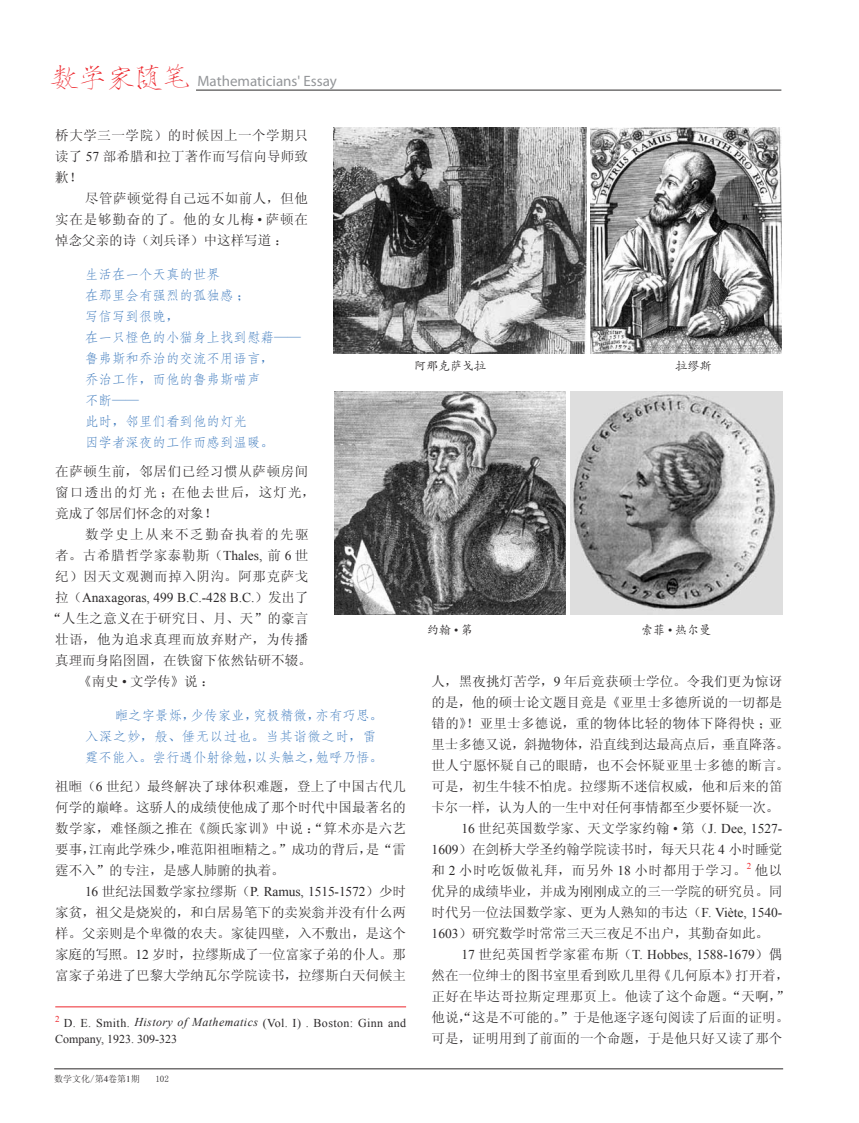
<style>
.page{position:relative;width:859px;height:1123px;background:#fff}
.page>*{position:absolute;margin:0;border:0;box-sizing:border-box;transform-origin:0 0}
.t1{font:27.9px "FZSJSJW GB1 0";color:#ed262c}
.t2{font:15px "Myriad Pro";color:#949699}
.t3{font:13.5px/21px "Sim Sun";color:#2b2829;text-align:justify}
.t4{font:13.5px/21px "FZFSK GBK1 0";color:#3b78bc}
.t5{font:13.5px "Times New Roman";color:#2b2829}
.t6{font:13.5px/21px "Sim Sun";letter-spacing:.045em;color:#2b2829}
.t7{font:13.5px "Sim Sun";letter-spacing:.05em;color:#2b2829}
.t8{font:13.5px "Sim Sun";letter-spacing:.025em;color:#2b2829}
.t9{font:13.5px "Sim Sun";letter-spacing:.02em;color:#2b2829}
.t10{font:12px/16.5px "Times New Roman";letter-spacing:.035em;color:#2b2829}
.t11{font:12px "FZKTK GBK1 0";color:#2b2829}
.t12{font:9px "Sim Sun";color:#2b2829}
.t13{font:9px "Times New Roman";color:#ed262c}
.s1{font-family:"Times New Roman"}
.s2{font-family:"Sim Sun"}
.s3{font-style:italic}
</style>
<div class="page">
<hr style="left:196px;top:90px;width:585px;height:1px;background:#2b2829">
<hr style="left:54px;top:1068px;width:729px;height:1px;background:#2b2829">
<img style="left:333px;top:128px;width:253px;height:225px">
<img style="left:590px;top:128px;width:192px;height:225px">
<img style="left:334px;top:391px;width:231px;height:223px">
<img style="left:571px;top:391px;width:211px;height:223px">
<hr style="left:55px;top:1006px;width:351px;height:1px;background:#ed262c">
<h1 class="t1" style="left:51px;top:62px;width:141px">数学家随笔</h1>
<p class="t2" style="left:197px;top:72px;width:141px">Mathematicians' Essay</p>
<p class="t3" style="left:55px;top:124px;width:254px">桥大学三一学院）的时候因上一个学期只读了 <span class="s1">57</span> 部希腊和拉丁著作而写信向导师致歉！</p>
<p class="t3" style="left:55px;top:187px;width:254px;text-indent:30px">尽管萨顿觉得自己远不如前人，但他实在是够勤奋的了。他的女儿梅 <span class="s1">•</span> 萨顿在悼念父亲的诗（刘兵译）中这样写道：</p>
<p class="t4" style="left:85px;top:264px;width:217px">生活在一个天真的世界<br>在那里会有强烈的孤独感<span class="s2">；<br></span>写信写到很晚<span class="s2">，<br></span>在一只橙色的小猫身上找到慰藉<span class="s2">——</span>鲁弗斯和乔治的交流不用语言<span class="s2">，<br></span>乔治工作<span class="s2">，</span>而他的鲁弗斯喵声<br>不断<span class="s2">——<br></span>此时<span class="s2">，</span>邻里们看到他的灯光<br>因学者深夜的工作而感到温暖<span class="s2">。</span></p>
<p class="t6" style="left:55px;top:460px;width:262px">在萨顿生前，邻居们已经习惯从萨顿房间窗口透出的灯光；在他去世后，这灯光，竟成了邻居们怀念的对象！</p>
<p class="t3" style="left:55px;top:523px;width:255px;text-indent:30px">数学史上从来不乏勤奋执着的先驱者。古希腊哲学家泰勒斯（<span class="s1">Thales,</span> 前 <span class="s1">6</span> 世纪）因天文观测而掉入阴沟。阿那克萨戈</p>
<p class="t5" style="left:55px;top:592px;width:255px"><span class="s2">拉（</span>Anaxagoras, 499 B.C.-428 B.C.<span class="s2">）发出了</span></p>
<p class="t3" style="left:49px;top:607px;width:261px">“人生之意义在于研究日、月、天”的豪言</p>
<p class="t7" style="left:55px;top:632px;width:254px">壮语，他为追求真理而放弃财产，为传播</p>
<p class="t3" style="left:55px;top:649px;width:258px">真理而身陷囹圄，在铁窗下依然钻研不辍。</p>
<p class="t3" style="left:78px;top:670px;width:138px">《南史 <span class="s1">•</span> 文学传》说：</p>
<p class="t4" style="left:85px;top:705px;width:299px;text-indent:30px">暅之字景烁<span class="s2">，</span>少传家业<span class="s2">，</span>究极精微<span class="s2">，</span>亦有巧思<span class="s2">。</span>入深之妙<span class="s2">，</span>般<span class="s2">、</span>倕无以过也<span class="s2">。</span>当其诣微之时<span class="s2">，</span>雷霆不能入<span class="s2">。</span>尝行遇仆射徐勉<span class="s2">，</span>以头触之<span class="s2">，</span>勉呼乃悟<span class="s2">。</span></p>
<p class="t3" style="left:55px;top:775px;width:352px">祖暅（<span class="s1">6</span> 世纪）最终解决了球体积难题，登上了中国古代几何学的巅峰。这骄人的成绩使他成了那个时代中国最著名的数学家，难怪颜之推在《颜氏家训》中说：“算术亦是六艺要事，江南此学殊少，唯范阳祖暅精之。”成功的背后，是“雷霆不入”的专注，是感人肺腑的执着。</p>
<p class="t5" style="left:85px;top:886px;width:322px">16 <span class="s2">世纪法国数学家拉缪斯（</span>P. Ramus, 1515-1572<span class="s2">）少时</span></p>
<p class="t3" style="left:55px;top:901px;width:352px">家贫，祖父是烧炭的，和白居易笔下的卖炭翁并没有什么两样。父亲则是个卑微的农夫。家徒四壁，入不敷出，是这个家庭的写照。<span class="s1">12</span> 岁时，拉缪斯成了一位富家子弟的仆人。那富家子弟进了巴黎大学纳瓦尔学院读书，拉缪斯白天伺候主</p>
<p class="t10" style="left:55px;top:1015px;width:352px"><sup>2</sup> D. E. Smith. <span class="s3">History of Mathematics</span> (Vol. I) . Boston: Ginn and<br>Company, 1923. 309-323</p>
<p class="t11" style="left:414px;top:360px;width:73px">阿那克萨戈拉</p>
<p class="t11" style="left:675px;top:360px;width:37px">拉缪斯</p>
<p class="t11" style="left:427px;top:623px;width:48px">约翰<span class="s1">•</span>第</p>
<p class="t11" style="left:641px;top:623px;width:72px">索菲 <span class="s1">•</span> 热尔曼</p>
<p class="t3" style="left:432px;top:670px;width:352px">人，黑夜挑灯苦学，<span class="s1">9</span> 年后竟获硕士学位。令我们更为惊讶</p>
<p class="t3" style="left:432px;top:691px;width:352px">的是，他的硕士论文题目竟是《亚里士多德所说的一切都是</p>
<p class="t8" style="left:432px;top:716px;width:352px">错的》！亚里士多德说，重的物体比轻的物体下降得快；亚</p>
<p class="t3" style="left:432px;top:733px;width:359px">里士多德又说，斜抛物体，沿直线到达最高点后，垂直降落。</p>
<p class="t9" style="left:432px;top:758px;width:359px">世人宁愿怀疑自己的眼睛，也不会怀疑亚里士多德的断言。</p>
<p class="t3" style="left:432px;top:775px;width:352px">可是，初生牛犊不怕虎。拉缪斯不迷信权威，他和后来的笛</p>
<p class="t3" style="left:432px;top:796px;width:349px">卡尔一样，认为人的一生中对任何事情都至少要怀疑一次。</p>
<p class="t3" style="left:461px;top:817px;width:322px"><span class="s1">16</span> 世纪英国数学家、天文学家约翰 <span class="s1">•</span> 第（<span class="s1">J. Dee, 1527-</span></p>
<p class="t3" style="left:432px;top:838px;width:352px"><span class="s1">1609</span>）在剑桥大学圣约翰学院读书时，每天只花 <span class="s1">4</span> 小时睡觉</p>
<p class="t7" style="left:432px;top:863px;width:316px">和 <span class="s1">2</span> 小时吃饭做礼拜，而另外 <span class="s1">18</span> 小时都用于学习。</p>
<p class="t13" style="left:747px;top:862px;width:6px">2</p>
<p class="t3" style="left:432px;top:859px;width:352px;text-indent:323px">他以优异的成绩毕业，并成为刚刚成立的三一学院的研究员。同时代另一位法国数学家、更为人熟知的韦达（<span class="s1">F. Viète, 1540- 1603</span>）研究数学时常常三天三夜足不出户，其勤奋如此。</p>
<p class="t5" style="left:461px;top:949px;width:323px">17 <span class="s2">世纪英国哲学家霍布斯（</span>T. Hobbes, 1588-1679<span class="s2">）偶</span></p>
<p class="t3" style="left:432px;top:964px;width:359px">然在一位绅士的图书室里看到欧几里得《几何原本》打开着，正好在毕达哥拉斯定理那页上。他读了这个命题。“天啊，”他说，“这是不可能的。”于是他逐字逐句阅读了后面的证明。可是，证明用到了前面的一个命题，于是他只好又读了那个</p>
<p class="t12" style="left:54px;top:1074px;width:87px">数学文化/第<span class="s1">4</span>卷第<span class="s1">1</span>期</p>
<p class="t12" style="left:155px;top:1073px;width:15px">102</p>
</div>
